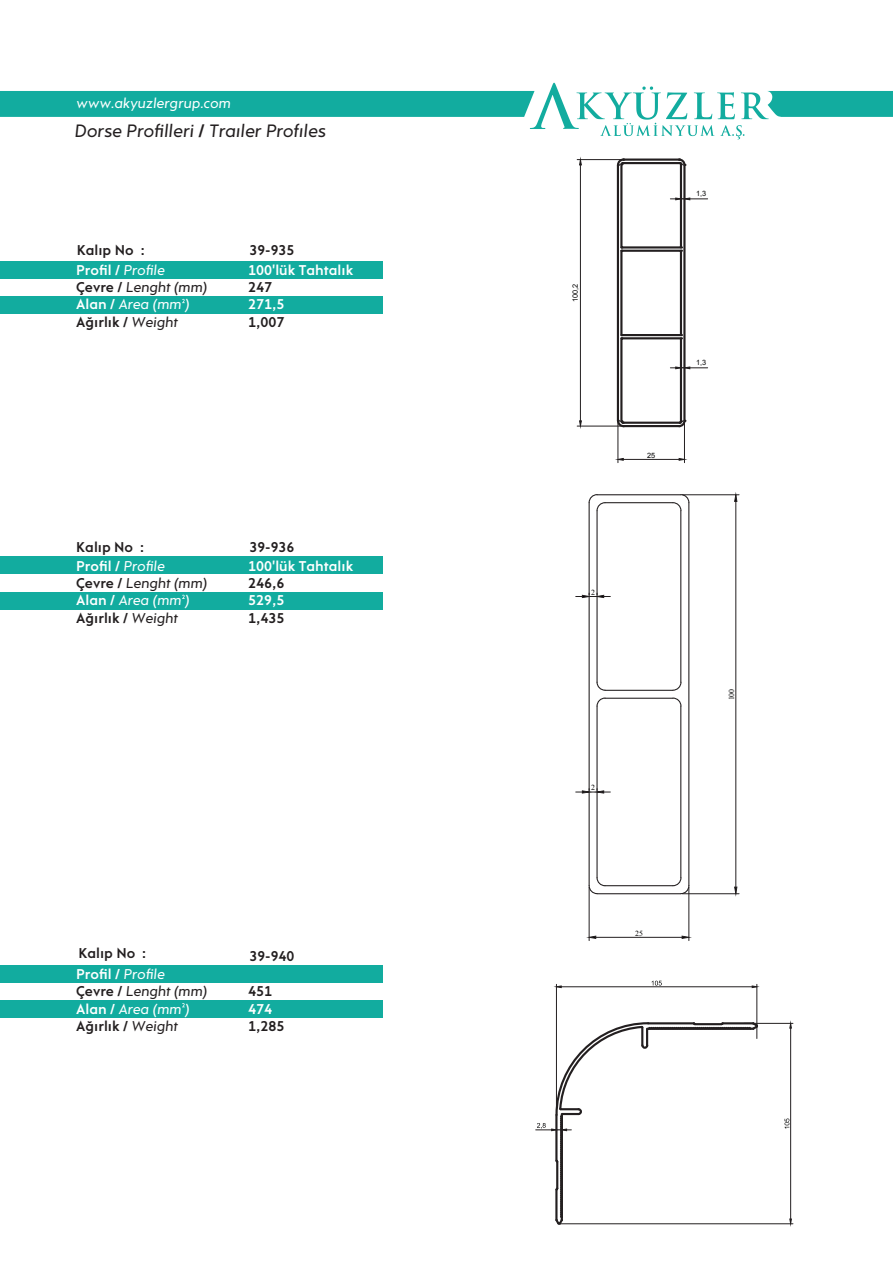
<style>
.page{position:relative;width:893px;height:1263px;background:#fff}
.page>*{position:absolute;margin:0;border:0;box-sizing:border-box;transform-origin:0 0}
.t1{font:italic 18.3px "Rams";color:#231f20}
.t2{font:italic 14.55px/17.4px "Rams";color:#231f20}
.t3{font:700 14.55px "Rams";color:#231f20}
.t4{font:700 14.55px "Rams";color:#fff}
.t5{font:italic 14.55px "Rams";color:#fff}
.t6{font:7.8px "Times New Roman";color:#000001}
.t7{font:7.35px "Arial";color:#000001}
.s1{font-weight:700;font-style:normal}
.s2{font-weight:700;font-style:normal;color:#fff}
.s3{color:#fff}
</style>
<div class="page">
<div style="left:0;top:261px;width:383px;height:17px;background:#12ac9f"></div>
<div style="left:0;top:297px;width:383px;height:17px;background:#12ac9f"></div>
<div style="left:0;top:557px;width:383px;height:17px;background:#12ac9f"></div>
<div style="left:0;top:592px;width:383px;height:18px;background:#12ac9f"></div>
<div style="left:0;top:965px;width:383px;height:17px;background:#12ac9f"></div>
<div style="left:0;top:1001px;width:383px;height:17px;background:#12ac9f"></div>
<svg style="left:0;top:83px;width:893px;height:56px"></svg>
<hr style="left:577px;top:159px;width:45px;height:1px;background:#231f20">
<hr style="left:577px;top:426px;width:45px;height:1px;background:#231f20">
<hr style="left:580px;top:165px;width:1px;height:256px;background:#231f20">
<svg style="left:579px;top:159px;width:3px;height:7px"></svg>
<svg style="left:579px;top:420px;width:3px;height:7px"></svg>
<hr style="left:617px;top:422px;width:1px;height:41px;background:#231f20">
<hr style="left:684px;top:422px;width:1px;height:41px;background:#231f20">
<hr style="left:623px;top:459px;width:56px;height:1px;background:#231f20">
<svg style="left:617px;top:458px;width:7px;height:3px"></svg>
<svg style="left:678px;top:458px;width:6px;height:3px"></svg>
<svg style="left:670px;top:196px;width:38px;height:5px"></svg>
<svg style="left:670px;top:365px;width:38px;height:4px"></svg>
<hr style="left:623px;top:422px;width:57px;height:2px;background:#231f20">
<div style="left:620px;top:337px;width:62px;height:85px;border:2px solid #231f20"></div>
<div style="left:620px;top:250px;width:62px;height:86px;border:2px solid #231f20"></div>
<div style="left:620px;top:163px;width:62px;height:86px;border:2px solid #231f20"></div>
<hr style="left:623px;top:162px;width:57px;height:2px;background:#231f20">
<hr style="left:683px;top:165px;width:2px;height:256px;background:#231f20">
<hr style="left:623px;top:159px;width:56px;height:2px;background:#231f20">
<hr style="left:617px;top:165px;width:2px;height:256px;background:#231f20">
<hr style="left:623px;top:425px;width:56px;height:2px;background:#231f20">
<svg style="left:677px;top:158px;width:10px;height:9px"></svg>
<svg style="left:616px;top:158px;width:9px;height:9px"></svg>
<svg style="left:616px;top:419px;width:9px;height:9px"></svg>
<svg style="left:677px;top:419px;width:10px;height:9px"></svg>
<hr style="left:589px;top:503px;width:1px;height:383px;background:#231f20">
<hr style="left:597px;top:893px;width:84px;height:1px;background:#231f20">
<hr style="left:688px;top:503px;width:1px;height:383px;background:#231f20">
<hr style="left:597px;top:494px;width:84px;height:1px;background:#231f20">
<svg style="left:588px;top:877px;width:18px;height:18px"></svg>
<hr style="left:605px;top:885px;width:68px;height:1px;background:#231f20">
<svg style="left:672px;top:877px;width:18px;height:18px"></svg>
<hr style="left:680px;top:706px;width:1px;height:172px;background:#231f20">
<svg style="left:672px;top:697px;width:10px;height:10px"></svg>
<hr style="left:605px;top:698px;width:68px;height:1px;background:#231f20">
<svg style="left:596px;top:697px;width:10px;height:9px"></svg>
<hr style="left:596px;top:706px;width:2px;height:172px;background:#231f20">
<svg style="left:588px;top:494px;width:18px;height:18px"></svg>
<hr style="left:596px;top:511px;width:2px;height:171px;background:#231f20">
<svg style="left:596px;top:681px;width:10px;height:10px"></svg>
<hr style="left:605px;top:690px;width:68px;height:1px;background:#231f20">
<svg style="left:672px;top:681px;width:10px;height:10px"></svg>
<hr style="left:680px;top:511px;width:1px;height:171px;background:#231f20">
<svg style="left:672px;top:494px;width:18px;height:18px"></svg>
<hr style="left:605px;top:502px;width:68px;height:1px;background:#231f20">
<hr style="left:682px;top:494px;width:57px;height:1px;background:#231f20">
<hr style="left:682px;top:893px;width:57px;height:1px;background:#231f20">
<hr style="left:735px;top:501px;width:1px;height:386px;background:#231f20">
<svg style="left:734px;top:494px;width:4px;height:8px"></svg>
<svg style="left:734px;top:886px;width:4px;height:8px"></svg>
<hr style="left:589px;top:887px;width:1px;height:53px;background:#231f20">
<hr style="left:688px;top:887px;width:1px;height:53px;background:#231f20">
<hr style="left:596px;top:937px;width:86px;height:1px;background:#231f20">
<svg style="left:588px;top:935px;width:8px;height:4px"></svg>
<svg style="left:681px;top:935px;width:9px;height:4px"></svg>
<svg style="left:576px;top:593px;width:34px;height:5px"></svg>
<svg style="left:576px;top:789px;width:34px;height:5px"></svg>
<hr style="left:744px;top:1023px;width:49px;height:1px;background:#231f20">
<hr style="left:560px;top:1223px;width:233px;height:1px;background:#231f20">
<hr style="left:790px;top:1028px;width:1px;height:191px;background:#231f20">
<svg style="left:789px;top:1022px;width:3px;height:7px"></svg>
<svg style="left:789px;top:1218px;width:3px;height:6px"></svg>
<svg style="left:785px;top:1118px;width:4px;height:11px"></svg>
<svg style="left:536px;top:1020px;width:223px;height:205px"></svg>
<hr style="left:556px;top:984px;width:1px;height:133px;background:#231f20">
<hr style="left:756px;top:984px;width:1px;height:54px;background:#231f20">
<hr style="left:561px;top:986px;width:191px;height:1px;background:#231f20">
<svg style="left:557px;top:985px;width:5px;height:3px"></svg>
<svg style="left:751px;top:985px;width:7px;height:3px"></svg>
<svg style="left:652px;top:981px;width:10px;height:4px"></svg>
<p class="t5" style="left:76px;top:94px;width:156px">www.akyuzlergrup.com</p>
<p class="t1" style="left:75px;top:120px;width:253px">Dorse Profilleri <span class="s1">/</span> Traıler Profıles</p>
<p class="t3" style="left:77px;top:241px;width:69px">Kalıp No :</p>
<p class="t3" style="left:249px;top:241px;width:46px">39-935</p>
<p class="t2" style="left:76px;top:261px;width:132px"><span class="s2">Profil /</span> <span class="s3">Profile<br></span><span class="s1">Çevre /</span> Lenght (mm)<br><span class="s2">Alan /</span> <span class="s3">Area (mm )<br></span><span class="s1">Ağırlık /</span> Weight</p>
<p class="t4" style="left:248px;top:261px;width:107px">100'lük Tahtalık</p>
<p class="t3" style="left:248px;top:278px;width:25px">247</p>
<p class="t4" style="left:248px;top:296px;width:38px">271,5</p>
<p class="t3" style="left:248px;top:313px;width:38px">1,007</p>
<p class="t3" style="left:76px;top:538px;width:69px">Kalıp No :</p>
<p class="t3" style="left:249px;top:538px;width:46px">39-936</p>
<p class="t2" style="left:76px;top:557px;width:132px"><span class="s2">Profil /</span> <span class="s3">Profile<br></span><span class="s1">Çevre /</span> Lenght (mm)<br><span class="s2">Alan /</span> <span class="s3">Area (mm )<br></span><span class="s1">Ağırlık /</span> Weight</p>
<p class="t4" style="left:248px;top:557px;width:107px">100'lük Tahtalık</p>
<p class="t3" style="left:248px;top:574px;width:38px">246,6</p>
<p class="t4" style="left:248px;top:592px;width:38px">529,5</p>
<p class="t3" style="left:248px;top:609px;width:38px">1,435</p>
<p class="t3" style="left:78px;top:944px;width:69px">Kalıp No :</p>
<p class="t3" style="left:249px;top:947px;width:46px">39-940</p>
<p class="t2" style="left:76px;top:965px;width:132px"><span class="s2">Profil /</span> <span class="s3">Profile<br></span><span class="s1">Çevre /</span> Lenght (mm)<br><span class="s2">Alan /</span> <span class="s3">Area (mm )<br></span><span class="s1">Ağırlık /</span> Weight</p>
<p class="t3" style="left:248px;top:982px;width:25px">451</p>
<p class="t4" style="left:248px;top:1000px;width:25px">474</p>
<p class="t3" style="left:248px;top:1017px;width:38px">1,285</p>
<p class="t7" style="left:570px;top:302px;width:20px;rotate:-90deg">100,2</p>
<p class="t7" style="left:696px;top:189px;width:12px">1,3</p>
<p class="t7" style="left:647px;top:450px;width:10px">25</p>
<p class="t7" style="left:696px;top:358px;width:12px">1,3</p>
<p class="t6" style="left:591px;top:587px;width:5px">2</p>
<p class="t6" style="left:591px;top:782px;width:5px">2</p>
<p class="t6" style="left:726px;top:700px;width:13px;rotate:-90deg">100</p>
<p class="t6" style="left:635px;top:928px;width:9px">25</p>
</div>
